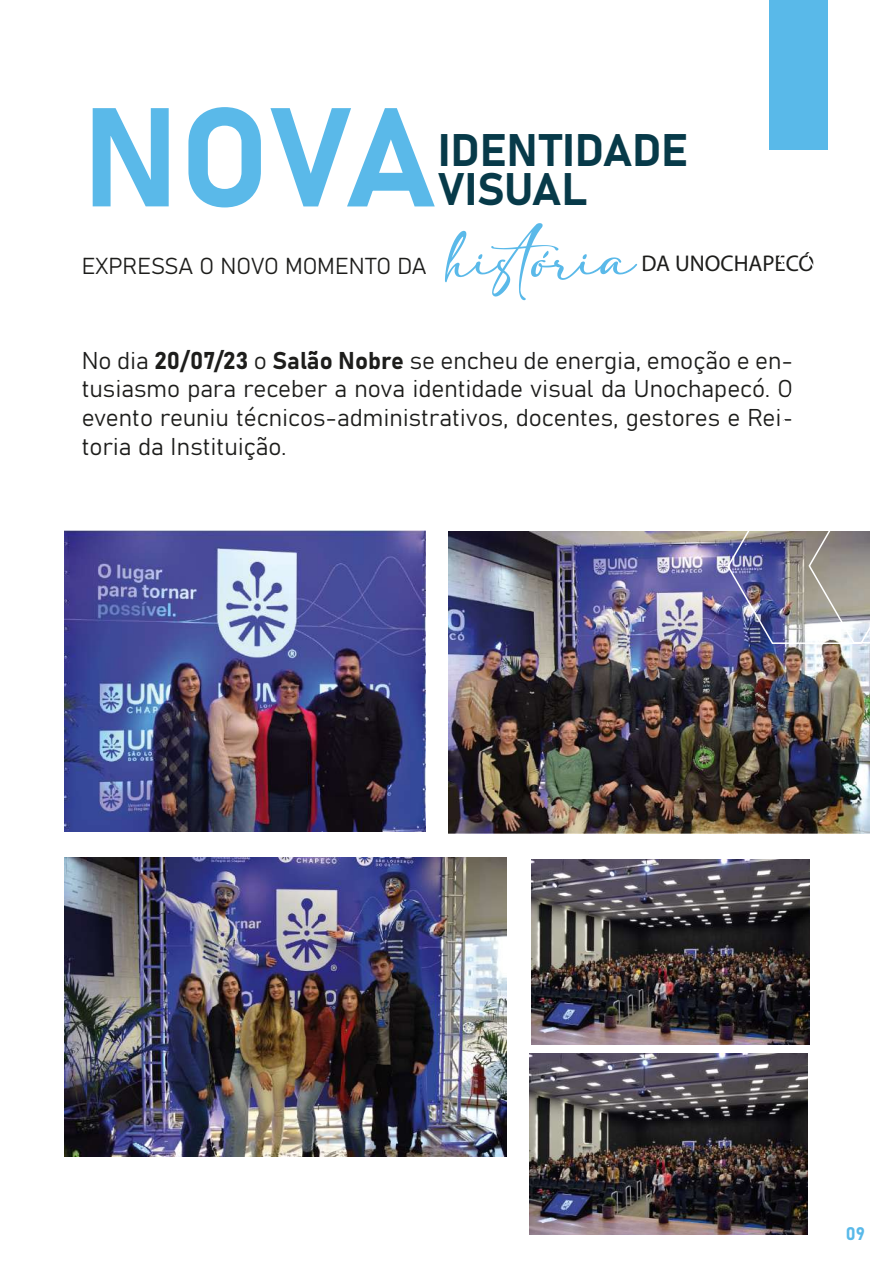
<style>
.page{position:relative;width:893px;height:1263px;background:#fff}
.page>*{position:absolute;margin:0;border:0;box-sizing:border-box;transform-origin:0 0}
.t1{font:138.45px "Bahnschrift";color:#5ab9e9}
.t2{font:45px/39px "Bahnschrift";color:#073a49}
.t3{font:24px/28.8px "Bahnschrift";color:#1d1d1b;text-align:justify}
.t4{font:22.8px "Bahnschrift";color:#1d1d1b}
.t5{font:22.8px "Myriad Pro";color:#1d1d1b}
.t6{font:18px "Bahnschrift";color:#59b9e9}
</style>
<div class="page">
<img style="left:448px;top:531px;width:421px;height:303px">
<svg style="left:445px;top:223px;width:192px;height:77px"></svg>
<img style="left:65px;top:531px;width:361px;height:300px">
<img style="left:65px;top:857px;width:442px;height:299px">
<img style="left:532px;top:859px;width:278px;height:186px">
<img style="left:530px;top:1054px;width:277px;height:181px">
<div style="left:770px;top:0;width:58px;height:149px;background:#59b9e9"></div>
<img style="left:726px;top:531px;width:144px;height:114px">
<h1 class="t1" style="left:82px;top:53px;width:356px">NOVA</h1>
<h2 class="t2" style="left:438px;top:128px;width:251px">IDENTIDADE<br>VISUAL</h2>
<p class="t4" style="left:82px;top:249px;width:346px">EXPRESSA O NOVO MOMENTO DA</p>
<p class="t5" style="left:641px;top:249px;width:174px">DA UNOCHAPECÓ</p>
<p class="t3" style="left:82px;top:344px;width:713px">No dia 20/07/23 o Salão Nobre se encheu de energia, emoção e en&shy;tusiasmo para receber a nova identidade visual da Unochapecó. O evento reuniu técnicos-administrativos, docentes, gestores e Rei&shy;toria da Instituição.</p>
<p class="t6" style="left:846px;top:1220px;width:21px">09</p>
</div>
